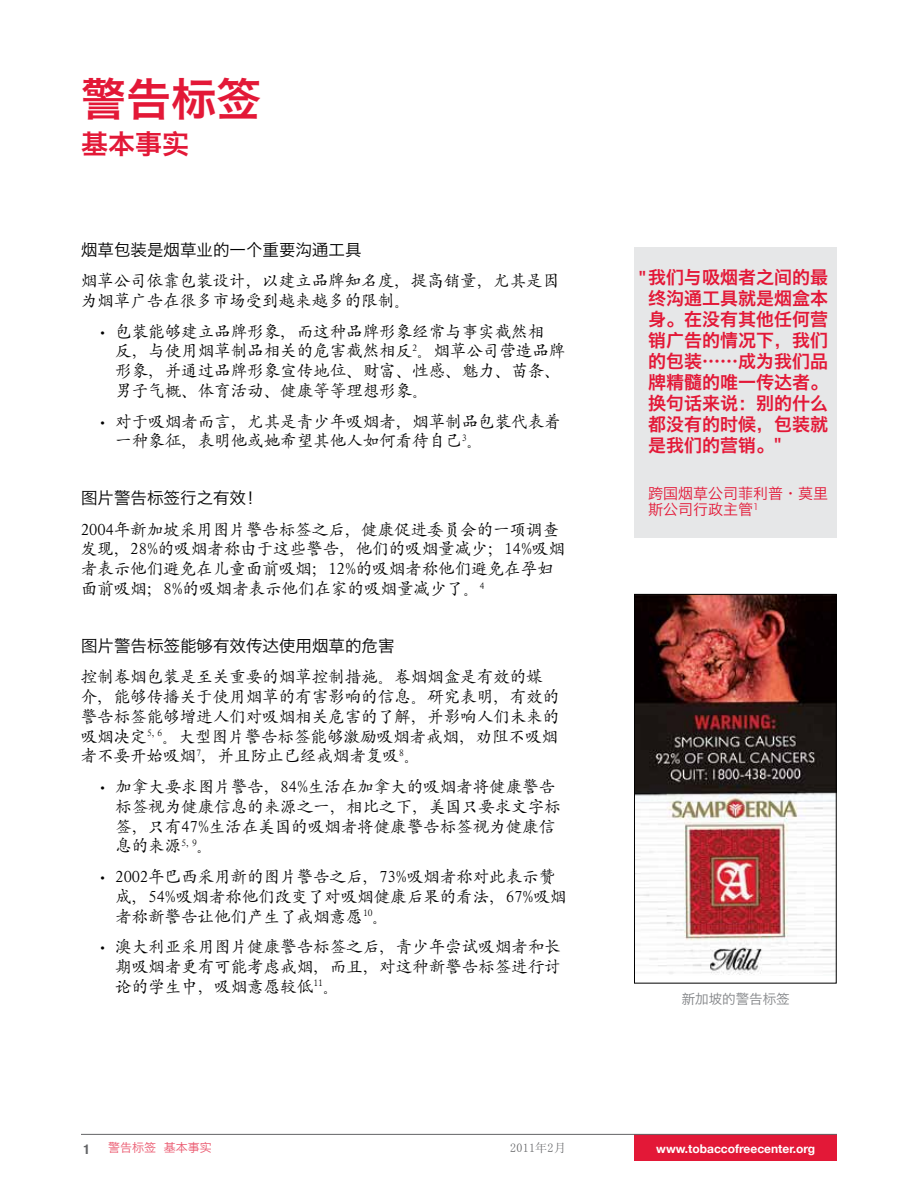
<style>
.page{position:relative;width:918px;height:1188px;background:#fff}
.page>*{position:absolute;margin:0;border:0;box-sizing:border-box;transform-origin:0 0}
.t1{font:45px "Hiragino Sans GB W6";color:#e31837}
.t2{font:27px "Hiragino Sans GB W6";color:#e31837}
.t3{font:18px/21px "Hiragino Sans GB W6";color:#e31837;text-align:justify}
.t4{font:16.5px/19.8px "SIL Kai Reg Jian";color:#000}
.t5{font:16.5px "Hiragino Sans GB W3";color:#000}
.t6{font:15px/16.5px "Hiragino Sans GB W3";color:#e31837}
.t7{font:13.5px "Hiragino Sans GB W3";color:#808285}
.t8{font:700 condensed 13.5px "Helvetica Neue";color:#636466}
.t9{font:700 12px "Helvetica Neue";color:#fff}
.t10{font:12px "Hiragino Sans GB W3";color:#ea5269}
.t11{font:12px "Sim Sun";letter-spacing:.025em;color:#636466}
.s1{font-family:"Win Soft Pro";font-weight:500}
</style>
<div class="page">
<div style="left:634px;top:1134px;width:203px;height:27px;background:#e31837"></div>
<hr style="left:81px;top:1134px;width:756px;height:1px;background:#636466">
<img style="left:636px;top:596px;width:199px;height:379px">
<div style="left:634px;top:594px;width:203px;height:390px;border:1px solid #000"></div>
<div style="left:634px;top:247px;width:203px;height:291px;background:#e6e7e8"></div>
<h1 class="t1" style="left:81px;top:70px;width:181px">警告标签</h1>
<h2 class="t2" style="left:81px;top:126px;width:109px">基本事实</h2>
<p class="t5" style="left:81px;top:239px;width:282px">烟草包装是烟草业的一个重要沟通工具</p>
<p class="t4" style="left:81px;top:270px;width:480px">烟草公司依靠包装设计，以建立品牌知名度，提高销量，尤其是因为烟草广告在很多市场受到越来越多的限制。</p>
<p class="t4" style="left:116px;top:320px;width:452px;text-indent:-15px"><span class="s1">•</span> 包装能够建立品牌形象，而这种品牌形象经常与事实截然相<br>反，与使用烟草制品相关的危害截然相反<sup>2</sup>。烟草公司营造品牌形象，并通过品牌形象宣传地位、财富、性感、魅力、苗条、男子气概、体育活动、健康等等理想形象。</p>
<p class="t4" style="left:116px;top:410px;width:447px;text-indent:-15px"><span class="s1">•</span> 对于吸烟者而言，尤其是青少年吸烟者，烟草制品包装代表着一种象征，表明他或她希望其他人如何看待自己<sup>3</sup>。</p>
<p class="t5" style="left:81px;top:488px;width:183px">图片警告标签行之有效！</p>
<p class="t4" style="left:81px;top:518px;width:486px">2004年新加坡采用图片警告标签之后，健康促进委员会的一项调查发现，28%的吸烟者称由于这些警告，他们的吸烟量减少；14%吸烟者表示他们避免在儿童面前吸烟；12%的吸烟者称他们避免在孕妇面前吸烟；8%的吸烟者表示他们在家的吸烟量减少了。<sup>4</sup></p>
<p class="t5" style="left:81px;top:635px;width:315px">图片警告标签能够有效传达使用烟草的危害</p>
<p class="t4" style="left:81px;top:666px;width:480px">控制卷烟包装是至关重要的烟草控制措施。卷烟烟盒是有效的媒介，能够传播关于使用烟草的有害影响的信息。研究表明，有效的警告标签能够增进人们对吸烟相关危害的了解，并影响人们未来的吸烟决定<sup>5,</sup> <sup>6</sup>。大型图片警告标签能够激励吸烟者戒烟，劝阻不吸烟者不要开始吸烟<sup>7</sup>，并且防止已经戒烟者复吸<sup>8</sup>。</p>
<p class="t4" style="left:116px;top:775px;width:447px;text-indent:-15px"><span class="s1">•</span> 加拿大要求图片警告，84%生活在加拿大的吸烟者将健康警告标签视为健康信息的来源之一，相比之下，美国只要求文字标签，只有47%生活在美国的吸烟者将健康警告标签视为健康信息的来源<sup>5,</sup> <sup>9</sup>。</p>
<p class="t4" style="left:115px;top:865px;width:453px;text-indent:-15px"><span class="s1">•</span> 2002年巴西采用新的图片警告之后，73%吸烟者称对此表示赞成，54%吸烟者称他们改变了对吸烟健康后果的看法，67%吸烟者称新警告让他们产生了戒烟意愿<sup>10</sup>。</p>
<p class="t4" style="left:116px;top:936px;width:447px;text-align:justify;text-indent:-15px"><span class="s1">•</span> 澳大利亚采用图片健康警告标签之后，青少年尝试吸烟者和长期吸烟者更有可能考虑戒烟，而且，对这种新警告标签进行讨论的学生中，吸烟意愿较低<sup>11</sup>。</p>
<p class="t3" style="left:648px;top:266px;width:181px;text-indent:-9px">"我们与吸烟者之间的最终沟通工具就是烟盒本身。在没有其他任何营销广告的情况下，我们的包装……成为我们品牌精髓的唯一传达者。换句话来说：别的什么都没有的时候，包装就是我们的营销。"</p>
<p class="t6" style="left:648px;top:485px;width:181px">跨国烟草公司菲利普·莫里斯公司行政主管<sup>1</sup></p>
<p class="t7" style="left:682px;top:990px;width:109px">新加坡的警告标签</p>
<p class="t8" style="left:83px;top:1141px;width:8px">1</p>
<p class="t10" style="left:108px;top:1140px;width:105px">警告标签 基本事实</p>
<p class="t11" style="left:510px;top:1142px;width:57px">2011年2月</p>
<p class="t9" style="left:656px;top:1142px;width:160px">www.tobaccofreecenter.org</p>
</div>
